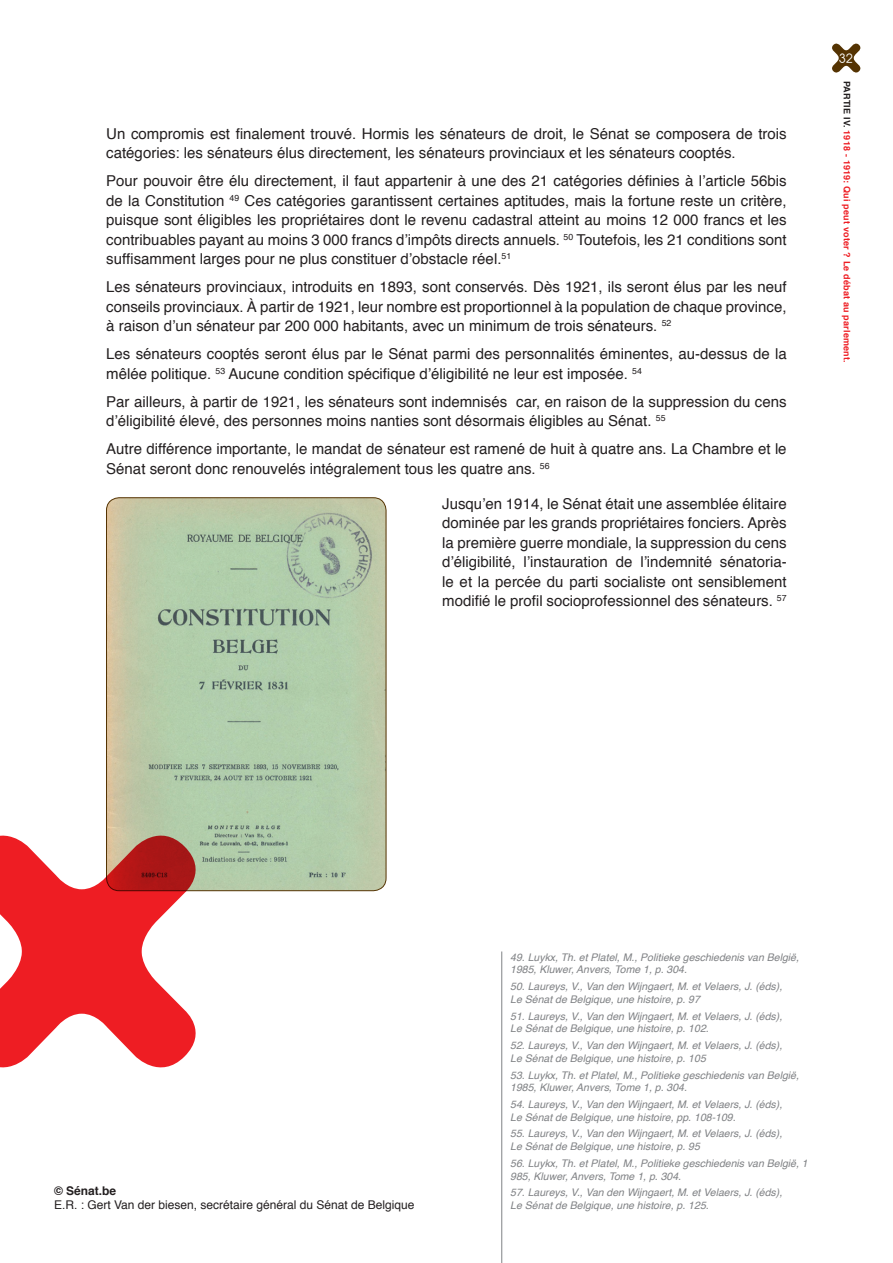
<style>
.page{position:relative;width:893px;height:1263px;background:#fff}
.page>*{position:absolute;margin:0;border:0;box-sizing:border-box;transform-origin:0 0}
.t1{font:15px/19.5px "Helvetica";color:#231f20}
.t2{font:12px "Helvetica";color:#231f20}
.t3{font:700 12px "Helvetica";color:#231f20}
.t4{font:12px "Abeatby Kai";color:#fff}
.t5{font:italic 10.5px/12.6px "Helvetica";color:#808285}
.t6{font:700 9px "Helvetica";letter-spacing:.02em;color:#ee1d23}
.s1{color:#231f20}
</style>
<div class="page">
<svg style="left:832px;top:43px;width:29px;height:30px"></svg>
<img style="left:106px;top:498px;width:280px;height:393px">
<div style="left:106px;top:497px;width:280px;height:394px;border:1px solid #543302;border-radius:13px"></div>
<hr style="left:501px;top:951px;width:1px;height:312px;background:#808285">
<svg style="left:0;top:834px;width:197px;height:234px;fill:#ee1d23"></svg>
<p class="t1" style="left:106px;top:124px;width:682px">Un compromis est finalement trouvé. Hormis les sénateurs de droit, le Sénat se composera de trois catégories: les sénateurs élus directement, les sénateurs provinciaux et les sénateurs cooptés.</p>
<p class="t1" style="left:106px;top:172px;width:682px;text-align:justify">Pour pouvoir être élu directement, il faut appartenir à une des 21 catégories définies à l’article 56bis de la Constitution <sup>49</sup> Ces catégories garantissent certaines aptitudes, mais la fortune reste un critère, puisque sont éligibles les propriétaires dont le revenu cadastral atteint au moins 12 000 francs et les contribuables payant au moins 3 000 francs d’impôts directs annuels. <sup>50</sup> Toutefois, les 21 conditions sont suffisamment larges pour ne plus constituer d’obstacle réel.<sup>51</sup></p>
<p class="t1" style="left:106px;top:278px;width:682px;text-align:justify">Les sénateurs provinciaux, introduits en 1893, sont conservés. Dès 1921, ils seront élus par les neuf conseils provinciaux. À partir de 1921, leur nombre est proportionnel à la population de chaque province, à raison d’un sénateur par 200 000 habitants, avec un minimum de trois sénateurs. <sup>52</sup></p>
<p class="t1" style="left:106px;top:345px;width:682px">Les sénateurs cooptés seront élus par le Sénat parmi des personnalités éminentes, au-dessus de la mêlée politique. <sup>53</sup> Aucune condition spécifique d’éligibilité ne leur est imposée. <sup>54</sup></p>
<p class="t1" style="left:106px;top:392px;width:682px">Par ailleurs, à partir de 1921, les sénateurs sont indemnisés car, en raison de la suppression du cens d’éligibilité élevé, des personnes moins nanties sont désormais éligibles au Sénat. <sup>55</sup></p>
<p class="t1" style="left:106px;top:440px;width:682px">Autre différence importante, le mandat de sénateur est ramené de huit à quatre ans. La Chambre et le<br>Sénat seront donc renouvelés intégralement tous les quatre ans. <sup>56</sup></p>
<p class="t1" style="left:442px;top:494px;width:346px;text-align:justify">Jusqu’en 1914, le Sénat était une assemblée élitaire dominée par les grands propriétaires fonciers. Après la première guerre mondiale, la suppression du cens d’éligibilité, l’instauration de l’indemnité sénatoria&shy;le et la percée du parti socialiste ont sensiblement modifié le profil socioprofessionnel des sénateurs. <sup>57</sup></p>
<p class="t4" style="left:839px;top:53px;width:15px">32</p>
<p class="t6" style="left:854px;top:81px;width:283px;rotate:90deg"><span class="s1">PARTIE IV.</span> 1918 - 1919: Qui peut voter ? Le débat au parlement.</p>
<p class="t3" style="left:54px;top:1181px;width:64px">© Sénat.be</p>
<p class="t2" style="left:54px;top:1195px;width:362px">E.R. : Gert Van der biesen, secrétaire général du Sénat de Belgique</p>
<p class="t5" style="left:510px;top:951px;width:290px">49. Luykx, Th. et Platel, M., Politieke geschiedenis van België,<br>1985, Kluwer, Anvers, Tome 1, p. 304.</p>
<p class="t5" style="left:510px;top:980px;width:273px">50. Laureys, V., Van den Wijngaert, M. et Velaers, J. (éds),<br>Le Sénat de Belgique, une histoire, p. 97</p>
<p class="t5" style="left:510px;top:1010px;width:273px">51. Laureys, V., Van den Wijngaert, M. et Velaers, J. (éds),<br>Le Sénat de Belgique, une histoire, p. 102.</p>
<p class="t5" style="left:510px;top:1039px;width:273px">52. Laureys, V., Van den Wijngaert, M. et Velaers, J. (éds),<br>Le Sénat de Belgique, une histoire, p. 105</p>
<p class="t5" style="left:510px;top:1069px;width:290px">53. Luykx, Th. et Platel, M., Politieke geschiedenis van België,<br>1985, Kluwer, Anvers, Tome 1, p. 304.</p>
<p class="t5" style="left:510px;top:1098px;width:273px">54. Laureys, V., Van den Wijngaert, M. et Velaers, J. (éds),<br>Le Sénat de Belgique, une histoire, pp. 108-109.</p>
<p class="t5" style="left:510px;top:1128px;width:273px">55. Laureys, V., Van den Wijngaert, M. et Velaers, J. (éds),<br>Le Sénat de Belgique, une histoire, p. 95</p>
<p class="t5" style="left:510px;top:1157px;width:299px">56. Luykx, Th. et Platel, M., Politieke geschiedenis van België, 1<br>985, Kluwer, Anvers, Tome 1, p. 304.</p>
<p class="t5" style="left:510px;top:1186px;width:273px">57. Laureys, V., Van den Wijngaert, M. et Velaers, J. (éds),<br>Le Sénat de Belgique, une histoire, p. 125.</p>
</div>
